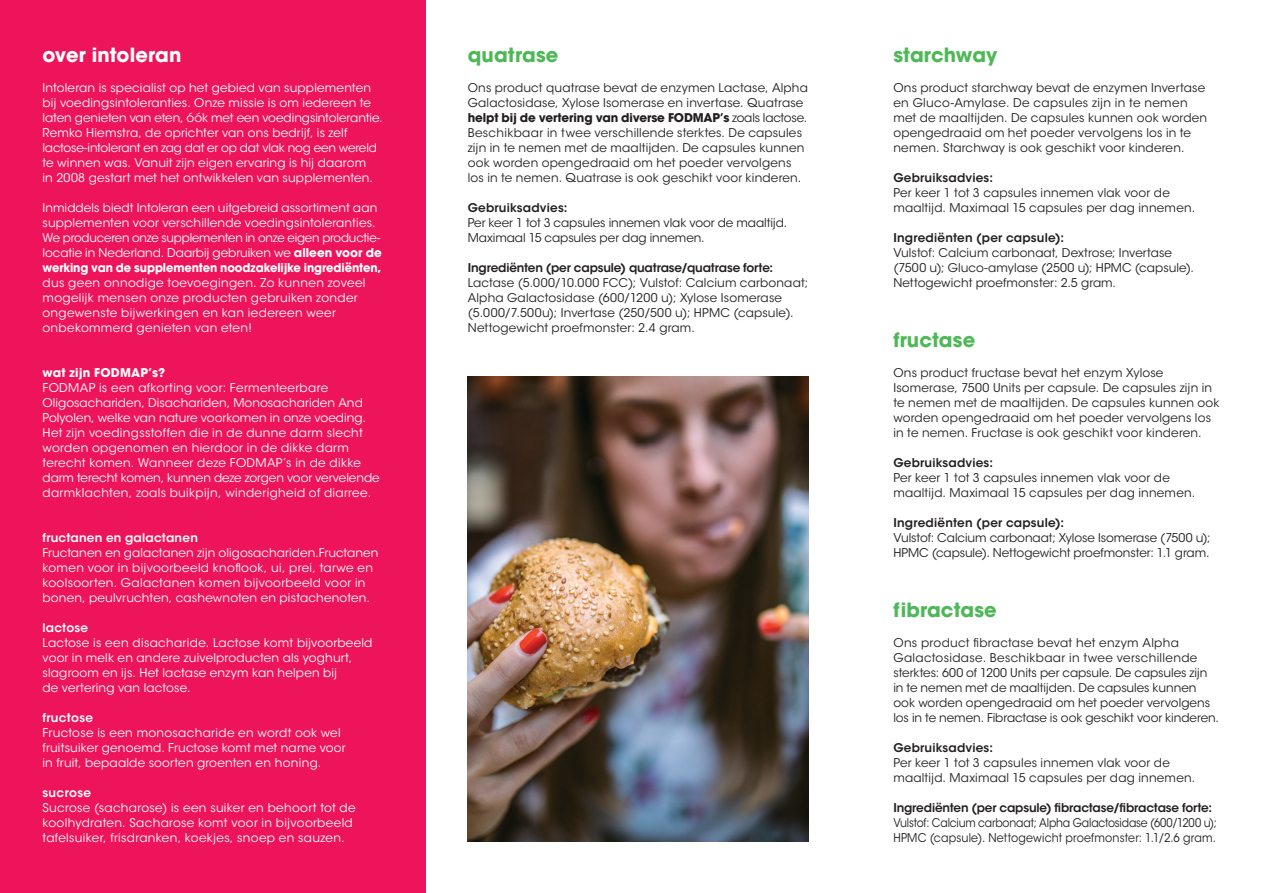
<style>
.page{position:relative;width:1263px;height:893px;background:#fff}
.page>*{position:absolute;margin:0;border:0;box-sizing:border-box;transform-origin:0 0}
.Heading{font:700 19.5px "ITC Avant Garde Std";letter-spacing:.005em;color:#4eb857}
.Heading-2{font:700 19.5px "ITC Avant Garde Std";color:#fff}
.Platte_tekst{font:12px/15px "ITC Avant Garde Std";letter-spacing:.015em;color:#fff}
.Platte_tekst-2{font:12px/15px "ITC Avant Garde Std";letter-spacing:.015em;color:#231f20}
.Platte_tekst-3{font:12px/15px "ITC Avant Garde Std";letter-spacing:-.005em;color:#231f20}
.Heading-3{font:12px/15px "ITC Avant Garde Std";letter-spacing:.005em;color:#231f20}
.Platte_tekst-4{font:600 12px "ITC Avant Garde Std";letter-spacing:.015em;color:#231f20}
.Platte_tekst-5{font:12px/15px "ITC Avant Garde Std";letter-spacing:-.01em;color:#231f20;scale:.9 1}
.Platte_tekst-6{font:600 12px "ITC Avant Garde Std";letter-spacing:-.015em;color:#231f20}
.Platte_tekst-7{font:600 12px "ITC Avant Garde Std";letter-spacing:.02em;color:#fff}
.Platte_tekst-8{font:700 12px "ITC Avant Garde Std";letter-spacing:.015em;color:#fff}
.s1{font-weight:700}
.s2{font-weight:600}
</style>
<div class="page">
<div style="left:0;top:0;width:425px;height:893px;background:#ed145b"></div>
<img style="left:468px;top:376px;width:340px;height:466px">
<p class="Heading-2" style="left:43px;top:42px;width:140px">over intoleran</p>
<p class="Platte_tekst" style="left:43px;top:80px;width:342px">Intoleran is specialist op het gebied van supplementen bij voedingsintoleranties. Onze missie is om iedereen te laten genieten van eten, óók met een voedingsintolerantie.<br>Remko Hiemstra, de oprichter van ons bedrijf, is zelf lactose-intolerant en zag dat er op dat vlak nog een wereld te winnen was. Vanuit zijn eigen ervaring is hij daarom<br>in 2008 gestart met het ontwikkelen van supplementen.</p>
<p class="Platte_tekst" style="left:43px;top:200px;width:341px">Inmiddels biedt Intoleran een uitgebreid assortiment aan supplementen voor verschillende voedingsintoleranties.<br>We produceren onze supplementen in onze eigen productie&shy;locatie in Nederland. Daarbij gebruiken we <span class="s1">alleen voor de werking van de supplementen noodzakelijke ingrediënten, </span>dus geen onnodige toevoegingen. Zo kunnen zoveel mogelijk mensen onze producten gebruiken zonder ongewenste bijwerkingen en kan iedereen weer onbekommerd genieten van eten!</p>
<p class="Platte_tekst-8" style="left:43px;top:364px;width:124px">wat zijn FODMAP’s?</p>
<p class="Platte_tekst" style="left:43px;top:380px;width:325px">FODMAP is een afkorting voor: Fermenteerbare<br>Oligosachariden, Disachariden, Monosachariden And<br>Polyolen, welke van nature voorkomen in onze voeding.</p>
<p class="Platte_tekst" style="left:43px;top:425px;width:339px">Het zijn voedingsstoffen die in de dunne darm slecht worden opgenomen en hierdoor in de dikke darm terecht komen. Wanneer deze FODMAP’s in de dikke darm terecht komen, kunnen deze zorgen voor vervelende darmklachten, zoals buikpijn, winderigheid of diarree.</p>
<p class="Platte_tekst-7" style="left:43px;top:530px;width:157px">fructanen en galactanen</p>
<p class="Platte_tekst" style="left:43px;top:545px;width:337px">Fructanen en galactanen zijn oligosachariden.Fructanen komen voor in bijvoorbeeld knoflook, ui, prei, tarwe en koolsoorten. Galactanen komen bijvoorbeeld voor in bonen, peulvruchten, cashewnoten en pistachenoten.</p>
<p class="Platte_tekst-7" style="left:43px;top:620px;width:47px">lactose</p>
<p class="Platte_tekst" style="left:43px;top:635px;width:331px">Lactose is een disacharide. Lactose komt bijvoorbeeld voor in melk en andere zuivelproducten als yoghurt, slagroom en ijs. Het lactase enzym kan helpen bij<br>de vertering van lactose.</p>
<p class="Platte_tekst-7" style="left:43px;top:710px;width:52px">fructose</p>
<p class="Platte_tekst" style="left:43px;top:725px;width:305px">Fructose is een monosacharide en wordt ook wel fruitsuiker genoemd. Fructose komt met name voor in fruit, bepaalde soorten groenten en honing.</p>
<p class="Platte_tekst-7" style="left:43px;top:785px;width:50px">sucrose</p>
<p class="Platte_tekst" style="left:43px;top:800px;width:315px">Sucrose (sacharose) is een suiker en behoort tot de koolhydraten. Sacharose komt voor in bijvoorbeeld tafelsuiker, frisdranken, koekjes, snoep en sauzen.</p>
<p class="Heading" style="left:468px;top:42px;width:92px">quatrase</p>
<p class="Platte_tekst-2" style="left:468px;top:80px;width:342px">Ons product quatrase bevat de enzymen Lactase, Alpha Galactosidase, Xylose Isomerase en invertase. Quatrase <span class="s1">helpt bij de vertering van diverse FODMAP’s</span> zoals lactose.<br>Beschikbaar in twee verschillende sterktes. De capsules zijn in te nemen met de maaltijden. De capsules kunnen ook worden opengedraaid om het poeder vervolgens los in te nemen. Quatrase is ook geschikt voor kinderen.</p>
<p class="Platte_tekst-4" style="left:468px;top:200px;width:101px">Gebruiksadvies:</p>
<p class="Platte_tekst-3" style="left:468px;top:215px;width:321px">Per keer 1 tot 3 capsules innemen vlak voor de maaltijd.<br>Maximaal 15 capsules per dag innemen.</p>
<p class="Platte_tekst-2" style="left:468px;top:260px;width:342px"><span class="s2">Ingrediënten (per capsule) quatrase/quatrase forte:<br></span>Lactase (5.000/10.000 FCC); Vulstof: Calcium carbonaat; Alpha Galactosidase (600/1200 u); Xylose Isomerase (5.000/7.500u); Invertase (250/500 u); HPMC (capsule).<br>Nettogewicht proefmonster: 2.4 gram.</p>
<p class="Heading" style="left:893px;top:42px;width:105px">starchway</p>
<p class="Platte_tekst-2" style="left:893px;top:80px;width:315px">Ons product starchway bevat de enzymen Invertase en Gluco-Amylase. De capsules zijn in te nemen met de maaltijden. De capsules kunnen ook worden opengedraaid om het poeder vervolgens los in te nemen. Starchway is ook geschikt voor kinderen.</p>
<p class="Platte_tekst-4" style="left:893px;top:170px;width:101px">Gebruiksadvies:</p>
<p class="Platte_tekst-2" style="left:893px;top:185px;width:303px">Per keer 1 tot 3 capsules innemen vlak voor de maaltijd. Maximaal 15 capsules per dag innemen.</p>
<p class="Platte_tekst-4" style="left:893px;top:230px;width:172px">Ingrediënten (per capsule):</p>
<p class="Heading-3" style="left:893px;top:245px;width:302px">Vulstof: Calcium carbonaat, Dextrose; Invertase (7500 u); Gluco-amylase (2500 u); HPMC (capsule).<br>Nettogewicht proefmonster: 2.5 gram.</p>
<p class="Heading" style="left:893px;top:327px;width:83px">fructase</p>
<p class="Platte_tekst-2" style="left:893px;top:365px;width:328px">Ons product fructase bevat het enzym Xylose Isomerase, 7500 Units per capsule. De capsules zijn in te nemen met de maaltijden. De capsules kunnen ook worden opengedraaid om het poeder vervolgens los in te nemen. Fructase is ook geschikt voor kinderen.</p>
<p class="Platte_tekst-4" style="left:893px;top:455px;width:101px">Gebruiksadvies:</p>
<p class="Platte_tekst-2" style="left:893px;top:470px;width:303px">Per keer 1 tot 3 capsules innemen vlak voor de maaltijd. Maximaal 15 capsules per dag innemen.</p>
<p class="Platte_tekst-4" style="left:893px;top:515px;width:172px">Ingrediënten (per capsule):</p>
<p class="Platte_tekst-3" style="left:893px;top:530px;width:319px">Vulstof: Calcium carbonaat; Xylose Isomerase (7500 u);<br>HPMC (capsule). Nettogewicht proefmonster: 1.1 gram.</p>
<p class="Heading" style="left:893px;top:597px;width:105px">fibractase</p>
<p class="Platte_tekst-2" style="left:893px;top:635px;width:327px">Ons product fibractase bevat het enzym Alpha Galactosidase. Beschikbaar in twee verschillende sterktes: 600 of 1200 Units per capsule. De capsules zijn in te nemen met de maaltijden. De capsules kunnen ook worden opengedraaid om het poeder vervolgens los in te nemen. Fibractase is ook geschikt voor kinderen.</p>
<p class="Platte_tekst-4" style="left:893px;top:740px;width:101px">Gebruiksadvies:</p>
<p class="Platte_tekst-2" style="left:893px;top:755px;width:303px">Per keer 1 tot 3 capsules innemen vlak voor de maaltijd. Maximaal 15 capsules per dag innemen.</p>
<p class="Platte_tekst-6" style="left:893px;top:800px;width:320px">Ingrediënten (per capsule) fibractase/fibractase forte:</p>
<p class="Platte_tekst-5" style="left:893px;top:815px;width:361px">Vulstof: Calcium carbonaat; Alpha Galactosidase (600/1200 u);<br>HPMC (capsule). Nettogewicht proefmonster: 1.1/2.6 gram.</p>
</div>
